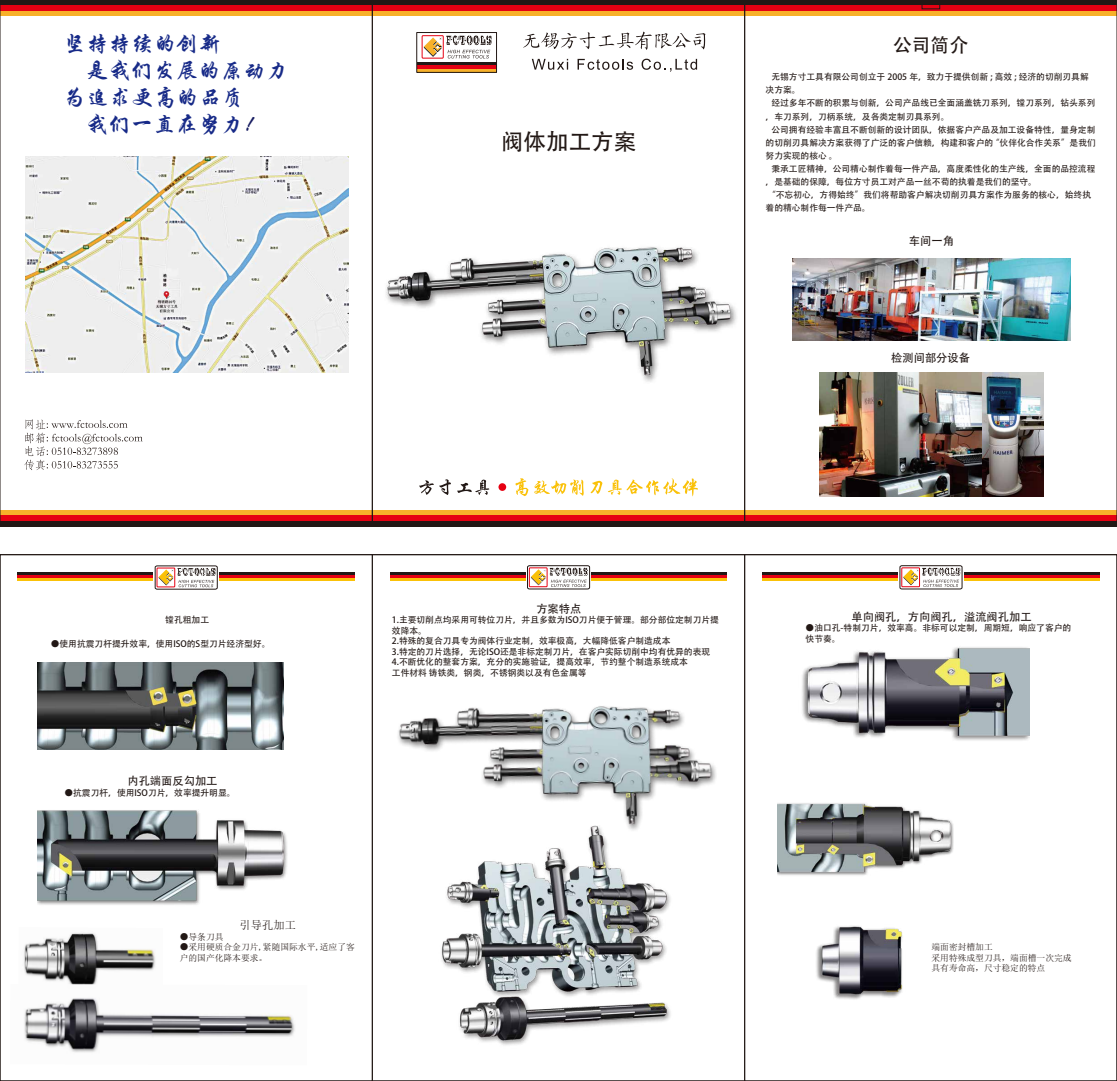
<style>
.page{position:relative;width:1117px;height:1081px;background:#fff}
.page>*{position:absolute;margin:0;border:0;box-sizing:border-box;transform-origin:0 0}
.t1{font:22.5px "ST Xingkai";color:#172a88}
.t2{font:22.5px "Kai Ti GB2312";color:#221815}
.t3{font:18.75px "Kai Ti GB2312";color:#221815}
.t4{font:11.25px "Kai Ti GB2312";color:#221815}
.t5{font:11.25px "Sim Sun";color:#221815}
.t6{font:8.75px/13.1px "Kai Ti GB2312";color:#221815}
.t7{font:8.75px/10.5px "Sim Sun";color:#221815}
.s1{color:#171c61}
.s2{font-family:"Kai Ti GB2312"}
</style>
<div class="page">
<hr style="left:18px;top:572px;width:135px;height:3px;background:#221815">
<hr style="left:18px;top:578px;width:135px;height:3px;background:#fac108">
<hr style="left:18px;top:575px;width:135px;height:3px;background:#e60012">
<svg style="left:154px;top:565px;width:64px;height:25px"></svg>
<hr style="left:219px;top:572px;width:135px;height:3px;background:#221815">
<hr style="left:219px;top:578px;width:135px;height:3px;background:#fac108">
<hr style="left:219px;top:575px;width:135px;height:3px;background:#e60012">
<hr style="left:390px;top:572px;width:135px;height:3px;background:#221815">
<hr style="left:390px;top:578px;width:135px;height:3px;background:#fac108">
<hr style="left:390px;top:575px;width:135px;height:3px;background:#e60012">
<svg style="left:527px;top:565px;width:63px;height:25px"></svg>
<hr style="left:592px;top:572px;width:134px;height:3px;background:#221815">
<hr style="left:592px;top:578px;width:134px;height:3px;background:#fac108">
<hr style="left:592px;top:575px;width:134px;height:3px;background:#e60012">
<hr style="left:762px;top:572px;width:135px;height:3px;background:#221815">
<hr style="left:762px;top:578px;width:135px;height:3px;background:#fac108">
<hr style="left:762px;top:575px;width:135px;height:3px;background:#e60012">
<svg style="left:899px;top:565px;width:63px;height:25px"></svg>
<hr style="left:964px;top:572px;width:135px;height:3px;background:#221815">
<hr style="left:964px;top:578px;width:135px;height:3px;background:#fac108">
<hr style="left:964px;top:575px;width:135px;height:3px;background:#e60012">
<div style="left:422px;top:35px;width:21px;height:23px;border:1px solid #e60012"></div>
<svg style="left:418px;top:62px;width:76px;height:4px"></svg>
<hr style="left:416px;top:66px;width:80px;height:3px;background:#e60012">
<hr style="left:416px;top:69px;width:80px;height:3px;background:#f7b12a">
<svg style="left:424px;top:35px;width:67px;height:23px"></svg>
<div style="left:416px;top:32px;width:80px;height:41px;border:1px solid #221815"></div>
<svg style="left:523px;top:32px;width:182px;height:18px"></svg>
<svg style="left:531px;top:59px;width:37px;height:11px"></svg>
<svg style="left:577px;top:59px;width:56px;height:11px"></svg>
<svg style="left:641px;top:59px;width:56px;height:13px"></svg>
<div style="left:0;top:521px;width:1116px;height:5px;background:#221815"></div>
<div style="left:0;top:510px;width:1116px;height:6px;background:#f7b12a"></div>
<div style="left:0;top:516px;width:1116px;height:5px;background:#e60012"></div>
<div style="left:0;top:0;width:1116px;height:5px;background:#221815"></div>
<div style="left:0;top:11px;width:1116px;height:5px;background:#f7b12a"></div>
<div style="left:0;top:5px;width:1116px;height:6px;background:#e60012"></div>
<img style="left:819px;top:372px;width:224px;height:124px">
<img style="left:792px;top:258px;width:278px;height:83px">
<img style="left:25px;top:156px;width:323px;height:216px">
<img style="left:386px;top:247px;width:351px;height:135px">
<img style="left:38px;top:662px;width:245px;height:87px">
<img style="left:24px;top:932px;width:132px;height:52px">
<img style="left:37px;top:810px;width:250px;height:95px">
<img style="left:24px;top:984px;width:271px;height:69px">
<img style="left:398px;top:706px;width:318px;height:112px">
<img style="left:441px;top:818px;width:230px;height:227px">
<img style="left:802px;top:647px;width:227px;height:94px">
<img style="left:816px;top:926px;width:87px;height:74px">
<img style="left:777px;top:803px;width:177px;height:73px">
<svg style="left:24px;top:419px;width:119px;height:51px"></svg>
<svg style="left:419px;top:480px;width:14px;height:15px"></svg>
<svg style="left:439px;top:479px;width:12px;height:16px"></svg>
<svg style="left:457px;top:479px;width:32px;height:16px"></svg>
<div style="left:498px;top:483px;width:8px;height:8px;background:#e60012;border-radius:50%"></div>
<svg style="left:515px;top:478px;width:13px;height:18px"></svg>
<svg style="left:534px;top:479px;width:49px;height:17px"></svg>
<svg style="left:590px;top:478px;width:107px;height:18px"></svg>
<div style="left:921px;top:0;width:18px;height:9px;border:1px solid #221815"></div>
<h1 class="t1" style="left:64px;top:32px;width:159px">坚持持续的创新</h1>
<h1 class="t1" style="left:86px;top:59px;width:204px">是我们发展的原动力</h1>
<h1 class="t1" style="left:64px;top:86px;width:181px">为追求更高的品质</h1>
<h1 class="t1" style="left:86px;top:113px;width:181px">我们一直在努力<span class="s1">！</span></h1>
<p class="t6" style="left:165px;top:614px;width:45px">镗孔粗加工</p>
<p class="t6" style="left:51px;top:638px;width:221px">●使用抗震刀杆提升效率，使用ISO的S型刀片经济型好。</p>
<p class="t4" style="left:127px;top:774px;width:91px">内孔端面反勾加工</p>
<p class="t6" style="left:64px;top:786px;width:172px">●抗震刀杆，使用ISO刀片，效率提升明显。</p>
<p class="t5" style="left:239px;top:919px;width:58px">引导孔加工</p>
<h1 class="t2" style="left:501px;top:128px;width:136px">阀体加工方案</h1>
<h2 class="t3" style="left:892px;top:34px;width:76px">公司简介</h2>
<p class="t6" style="left:765px;top:71px;width:324px;text-indent:6px">无锡方寸工具有限公司创立于 2005 年，致力于提供创新 ; 高效 ; 经济的切削刃具解决方案。</p>
<p class="t6" style="left:765px;top:97px;width:331px;text-indent:6px">经过多年不断的积累与创新，公司产品线已全面涵盖铣刀系列，镗刀系列，钻头系列，车刀系列，刀柄系统，及各类定制刃具系列。</p>
<p class="t6" style="left:765px;top:123px;width:332px;text-align:justify;text-indent:6px">公司拥有经验丰富且不断创新的设计团队，依据客户产品及加工设备特性，量身定制的切削刃具解决方案获得了广泛的客户信赖，构建和客户的 “伙伴化合作关系”是我们努力实现的核心 。</p>
<p class="t6" style="left:765px;top:162px;width:331px;text-indent:6px">秉承工匠精神，公司精心制作着每一件产品，高度柔性化的生产线，全面的品控流程，是基础的保障，每位方寸员工对产品一丝不苟的执着是我们的坚守。<br>“不忘初心，方得始终”我们将帮助客户解决切削刃具方案作为服务的核心，始终执着的精心制作每一件产品。</p>
<p class="t4" style="left:908px;top:234px;width:46px">车间一角</p>
<p class="t4" style="left:891px;top:351px;width:80px">检测间部分设备</p>
<p class="t4" style="left:536px;top:602px;width:46px">方案特点</p>
<p class="t6" style="left:392px;top:615px;width:328px;line-height:10.5px">1.主要切削点均采用可转位刀片，并且多数为ISO刀片便于管理。部分部位定制刀片提效降本。<br>2.特殊的复合刀具专为阀体行业定制，效率极高，大幅降低客户制造成本<br>3.特定的刀片选择，无论ISO还是非标定制刀片，在客户实际切削中均有优异的表现4.不断优化的整套方案，充分的实施验证，提高效率，节约整个制造系统成本<br>工件材料 铸铁类，钢类，不锈钢类以及有色金属等</p>
<p class="t4" style="left:851px;top:610px;width:181px">单向阀孔，方向阀孔，溢流阀孔加工</p>
<p class="t6" style="left:805px;top:623px;width:267px;line-height:10.5px">●油口孔-特制刀片，效率高。非标可以定制，周期短，响应了客户的快节奏。</p>
<p class="t7" style="left:180px;top:931px;width:45px"><span class="s2">●</span>导条刀具</p>
<p class="t7" style="left:180px;top:941px;width:176px"><span class="s2">●</span>采用硬质合金刀片,紧随国际水平,适应了客户的国产化降本要求。</p>
<p class="t7" style="left:931px;top:942px;width:141px">端面密封槽加工<br>采用特殊成型刀具，端面槽一次完成具有寿命高，尺寸稳定的特点</p>
</div>
